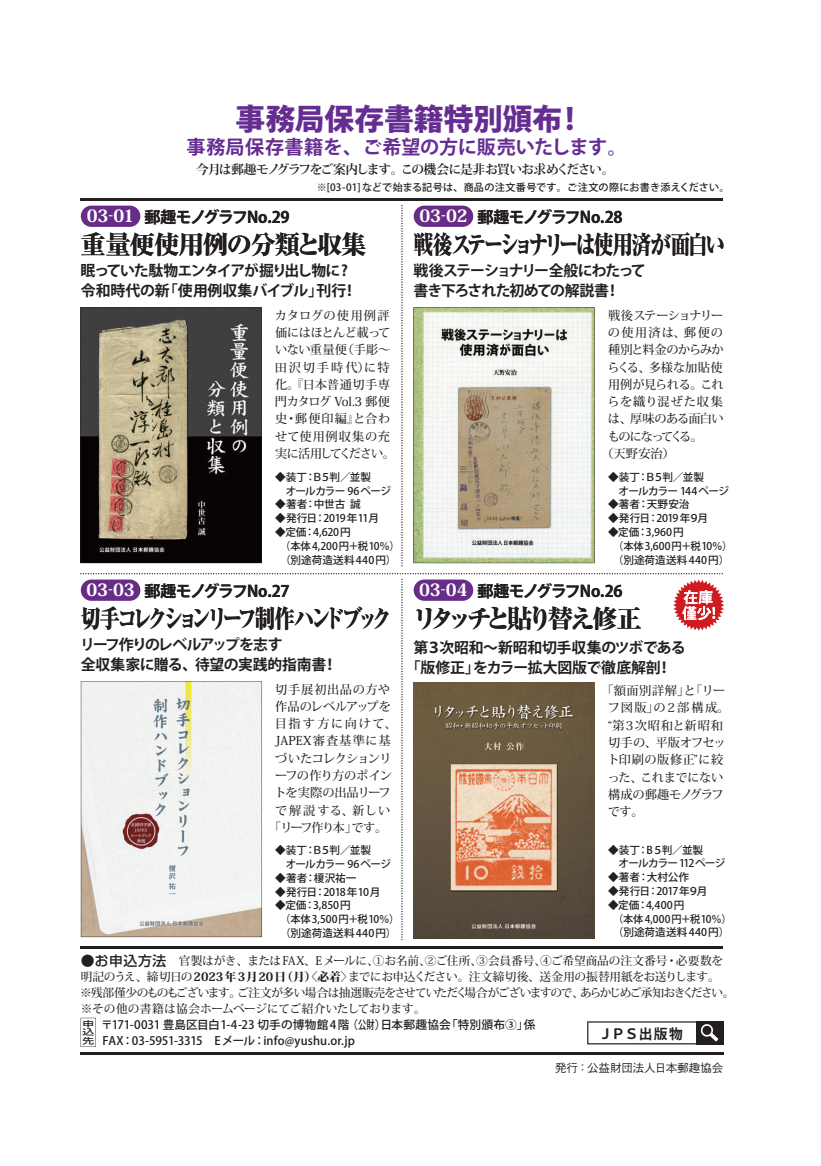
<style>
.page{position:relative;width:821px;height:1166px;background:#fff}
.page>*{position:absolute;margin:0;border:0;box-sizing:border-box;transform-origin:0 0}
.t1{font:800 29.7px "Koz Go Pr 6 N";color:#652d91}
.t2{font:800 25.5px "Ryumin Pro";letter-spacing:-.225em;color:#231f20;scale:.8 1}
.t3{font:800 25.5px "Ryumin Pro";letter-spacing:-.135em;color:#231f20;scale:.78 1}
.t4{font:800 25.5px "Ryumin Pro";letter-spacing:-.05em;color:#231f20}
.t5{font:800 25.5px "Ryumin Pro";letter-spacing:-.2em;color:#231f20}
.t6{font:700 19.2px "Koz Go Pr 6 N";letter-spacing:-.005em;color:#652d91}
.t7{font:800 16.95px "Koz Min Pr 6 N";letter-spacing:-.015em;color:#fff}
.t8{font:700 15.9px "Koz Go Pr 6 N";letter-spacing:-.06em;color:#231f20}
.t9{font:700 14.85px/19.2px "Koz Go Pr 6 N";letter-spacing:-.04em;color:#231f20}
.t10{font:700 14.85px/19.2px "Koz Go Pr 6 N";letter-spacing:-.02em;color:#231f20}
.t11{font:700 14.85px/19.2px "Koz Go Pr 6 N";letter-spacing:-.065em;color:#231f20}
.t12{font:700 13.8px "Koz Go Pr 6 N";letter-spacing:.005em;color:#231f20}
.t13{font:700 12.75px "Koz Min Pr 6 N";letter-spacing:-.085em;color:#231f20}
.t14{font:500 12.15px/17.2px "Koz Min Pr 6 N";letter-spacing:-.005em;color:#231f20}
.t15{font:500 12.15px "Koz Min Pr 6 N";letter-spacing:.045em;color:#231f20}
.t16{font:500 12.15px "Koz Min Pr 6 N";letter-spacing:-.135em;color:#231f20}
.t17{font:500 12.15px "Koz Min Pr 6 N";letter-spacing:-.05em;color:#231f20}
.t18{font:500 12.15px "Koz Min Pr 6 N";letter-spacing:-.07em;color:#231f20}
.t19{font:500 12.15px "Koz Min Pr 6 N";letter-spacing:-.03em;color:#231f20}
.t20{font:500 12.15px "Koz Min Pr 6 N";letter-spacing:-.105em;color:#231f20}
.t21{font:500 12.15px "Koz Min Pr 6 N";letter-spacing:-.065em;color:#231f20}
.t22{font:500 12.15px "Koz Min Pr 6 N";letter-spacing:-.035em;color:#231f20}
.t23{font:500 12.15px "Koz Min Pr 6 N";letter-spacing:-.06em;color:#231f20}
.t24{font:500 12.15px "Koz Min Pr 6 N";letter-spacing:.05em;color:#231f20}
.t25{font:500 12.15px "Koz Min Pr 6 N";letter-spacing:.135em;color:#231f20}
.t26{font:500 12.15px "Koz Min Pr 6 N";letter-spacing:.115em;color:#231f20}
.t27{font:500 12.15px "Koz Min Pr 6 N";letter-spacing:.1em;color:#231f20}
.t28{font:500 12.15px "Koz Min Pr 6 N";letter-spacing:.07em;color:#231f20}
.t29{font:500 12.15px "Koz Min Pr 6 N";letter-spacing:-.115em;color:#231f20}
.t30{font:500 11.7px/15.9px "Koz Min Pr 6 N";letter-spacing:-.04em;color:#231f20}
.t31{font:500 11.7px/15.9px "Koz Go Pr 6 N";letter-spacing:.005em;color:#231f20}
.t32{font:11.7px "DFPHS Gothic CID W3";letter-spacing:-.025em;color:#231f20}
.t33{font:500 10.65px "Koz Go Pr 6 N";letter-spacing:-.01em;color:#231f20}
.t34{font:500 10.65px/13.8px "Koz Go Pr 6 N";letter-spacing:-.08em;color:#231f20}
.t35{font:500 10.65px "Koz Go Pr 6 N";letter-spacing:.015em;color:#231f20}
.t36{font:500 10.65px "Koz Go Pr 6 N";letter-spacing:.015em;color:#231f20;scale:.96 1}
.t37{font:500 10.65px "Koz Go Pr 6 N";letter-spacing:-.065em;color:#231f20}
.t38{font:500 10.05px "Koz Go Pr 6 N";letter-spacing:.02em;color:#231f20}
.t39{font:500 8.25px/8.4px "Shin Go Pro";color:#231f20;text-align:justify;scale:1.43 1}
.s1{font-family:"Shin Go Pro";font-size:13.8px}
.s2{font-weight:800}
</style>
<div class="page">
<hr style="left:81px;top:1051px;width:642px;height:2px;background:#231f20">
<hr style="left:81px;top:946px;width:642px;height:2px;background:#231f20">
<hr style="left:81px;top:198px;width:642px;height:2px;background:#231f20">
<svg style="left:587px;top:1021px;width:136px;height:23px"></svg>
<svg style="left:81px;top:1017px;width:15px;height:29px"></svg>
<svg style="left:401px;top:205px;width:1px;height:361px"></svg>
<div style="left:414px;top:205px;width:59px;height:22px;background:#672c86;border-radius:11px"></div>
<svg style="left:413px;top:307px;width:181px;height:256px"></svg>
<svg style="left:80px;top:573px;width:644px;height:366px"></svg>
<div style="left:81px;top:205px;width:59px;height:22px;background:#672c86;border-radius:11px"></div>
<svg style="left:81px;top:307px;width:181px;height:256px;background:#655d50"></svg>
<h1 class="t1" style="left:236px;top:102px;width:340px">事務局保存書籍特別頒布 !</h1>
<h3 class="t6" style="left:186px;top:136px;width:442px">事務局保存書籍を、ご希望の方に販売いたします。</h3>
<p class="t13" style="left:196px;top:162px;width:419px">今月は郵趣モノグラフをご案内します。この機会に是非お買いお求めください。</p>
<p class="t38" style="left:317px;top:182px;width:414px">※[03-01]などで始まる記号は、商品の注文番号です。ご注文の際にお書き添えください。</p>
<h3 class="t8" style="left:145px;top:208px;width:147px">郵趣モノグラフNo.29</h3>
<h2 class="t4" style="left:80px;top:224px;width:288px">重量便使用例の分類と収集</h2>
<h3 class="t7" style="left:87px;top:206px;width:49px">03-01</h3>
<p class="t9" style="left:81px;top:262px;width:278px">眠っていた駄物エンタイアが掘り出し物に?令和時代の新「使用例収集バイブル」刊行！</p>
<p class="t14" style="left:275px;top:307px;width:122px">カタログの使用例評価にはほとんど載っていない重量便（手彫～田沢切手時代）に特化。『日本普通切手専門カタログ Vol.3 郵便史・郵便印編』と合わせて使用例収集の充実に活用してください。</p>
<p class="t34" style="left:275px;top:470px;width:117px">◆装丁：Ｂ５判／並製<br>　オールカラー 96 ページ</p>
<p class="t33" style="left:275px;top:498px;width:87px">◆著者：中世古 誠</p>
<p class="t33" style="left:275px;top:512px;width:105px">◆発行日：2019年11月</p>
<p class="t33" style="left:275px;top:526px;width:77px">◆定価：4,620円</p>
<p class="t33" style="left:280px;top:539px;width:121px">（本体 4,200円＋税10％）</p>
<p class="t35" style="left:275px;top:553px;width:123px">　（別途荷造送料 440円）</p>
<h3 class="t8" style="left:145px;top:582px;width:146px">郵趣モノグラフNo.27</h3>
<h2 class="t2" style="left:80px;top:597px;width:390px">切手コレクションリーフ制作ハンドブック</h2>
<h3 class="t7" style="left:86px;top:580px;width:50px">03-03</h3>
<p class="t9" style="left:80px;top:635px;width:258px">リーフ作りのレベルアップを志す<br>全収集家に贈る、待望の実践的指南書！</p>
<p class="t24" style="left:275px;top:682px;width:116px">切手展初出品の方や</p>
<p class="t14" style="left:275px;top:698px;width:117px">作品のレベルアップを</p>
<p class="t25" style="left:275px;top:716px;width:123px">目指す方に向けて、</p>
<p class="t15" style="left:275px;top:734px;width:117px">JAPEX審査基準に基</p>
<p class="t17" style="left:275px;top:751px;width:118px">づいたコレクションリ</p>
<p class="t18" style="left:275px;top:768px;width:118px">ーフの作り方のポイン</p>
<p class="t19" style="left:274px;top:785px;width:118px">トを実際の出品リーフ</p>
<p class="t26" style="left:275px;top:803px;width:117px">で解説する、新しい</p>
<p class="t16" style="left:269px;top:820px;width:120px">「リーフ作り本」です。</p>
<p class="t34" style="left:275px;top:843px;width:117px">◆装丁：Ｂ５判／並製<br>　オールカラー 96 ページ</p>
<p class="t33" style="left:275px;top:871px;width:83px">◆著者：榎沢祐一</p>
<p class="t33" style="left:275px;top:885px;width:107px">◆発行日：2018年10月</p>
<p class="t33" style="left:275px;top:899px;width:77px">◆定価：3,850円</p>
<p class="t35" style="left:280px;top:913px;width:121px">（本体3,500円＋税10％）</p>
<p class="t35" style="left:275px;top:926px;width:123px">　（別途荷造送料 440円）</p>
<h3 class="t8" style="left:477px;top:208px;width:147px">郵趣モノグラフNo.28</h3>
<h2 class="t3" style="left:413px;top:224px;width:401px">戦後ステーショナリーは使用済が面白い</h2>
<h3 class="t7" style="left:419px;top:206px;width:50px">03-02</h3>
<p class="t11" style="left:413px;top:262px;width:234px">戦後ステーショナリー全般にわたって書き下ろされた初めての解説書！</p>
<p class="t20" style="left:608px;top:308px;width:117px">戦後ステーショナリー</p>
<p class="t27" style="left:608px;top:325px;width:117px">の使用済は、郵便の</p>
<p class="t21" style="left:608px;top:343px;width:117px">種別と料金のからみか</p>
<p class="t14" style="left:607px;top:358px;width:117px">らくる、多様な加貼使</p>
<p class="t22" style="left:608px;top:377px;width:117px">用例が見られる。これ</p>
<p class="t28" style="left:607px;top:394px;width:117px">らを織り混ぜた収集</p>
<p class="t23" style="left:608px;top:412px;width:117px">は、厚味のある面白い</p>
<p class="t29" style="left:607px;top:429px;width:97px">ものになってくる。</p>
<p class="t14" style="left:601px;top:445px;width:75px">（天野安治）</p>
<p class="t34" style="left:608px;top:470px;width:122px">◆装丁：Ｂ５判／並製<br>　オールカラー 144 ページ</p>
<p class="t33" style="left:608px;top:498px;width:83px">◆著者：天野安治</p>
<p class="t34" style="left:608px;top:511px;width:102px">◆発行日：2019 年９月</p>
<p class="t33" style="left:608px;top:526px;width:77px">◆定価：3,960円</p>
<p class="t35" style="left:613px;top:539px;width:121px">（本体3,600円＋税10％）</p>
<p class="t35" style="left:608px;top:553px;width:123px">　（別途荷造送料 440円）</p>
<h3 class="t8" style="left:477px;top:582px;width:147px">郵趣モノグラフNo.26</h3>
<h2 class="t5" style="left:412px;top:597px;width:231px">リタッチと貼り替え修正</h2>
<h3 class="t7" style="left:419px;top:580px;width:50px">03-04</h3>
<p class="t10" style="left:406px;top:638px;width:281px;text-indent:8px">第３次昭和～新昭和切手収集のツボである「版修正」をカラー拡大図版で徹底解剖！</p>
<p class="t14" style="left:607px;top:682px;width:124px;text-indent:-6px">「額面別詳解」と「リーフ図版」の２部構成。“第３次昭和と新昭和切手の、平版オフセット印刷の版修正”に絞った、これまでにない構成の郵趣モノグラフです。</p>
<p class="t34" style="left:608px;top:842px;width:119px">◆装丁：B５判／並製<br>　オールカラー 112ページ</p>
<p class="t33" style="left:608px;top:871px;width:83px">◆著者：大村公作</p>
<p class="t37" style="left:608px;top:884px;width:101px">◆発行日：2017年９月</p>
<p class="t33" style="left:608px;top:898px;width:78px">◆定価：4,400円</p>
<p class="t36" style="left:613px;top:912px;width:125px">（本体 4,000円＋税10％）</p>
<p class="t35" style="left:608px;top:926px;width:123px">　（別途荷造送料 440円）</p>
<p class="t30" style="left:80px;top:953px;width:656px"><span class="s1">●お申込方法</span> 官製はがき、またはFAX、Eメールに、①お名前、②ご住所、③会員番号、④ご希望商品の注文番号・必要数を明記のうえ、締切日の<span class="s2">2023年3月20日（月）〈必着〉</span>までにお申込ください。注文締切後、送金用の振替用紙をお送りします。<br>※残部僅少のものもございます。ご注文が多い場合は抽選販売をさせていただく場合がございますので、あらかじめご承知おきください。※その他の書籍は協会ホームページにてご紹介いたしております。</p>
<p class="t31" style="left:101px;top:1017px;width:436px">〒171-0031 豊島区目白1-4-23 切手の博物館 4 階 （公財）日本郵趣協会「特別頒布③」係<br>FAX：03-5951-3315　Eメール：info@yushu.or.jp</p>
<p class="t39" style="left:82px;top:1018px;width:10px">申込先</p>
<p class="t12" style="left:599px;top:1025px;width:85px">ＪＰＳ出版物</p>
<p class="t32" style="left:555px;top:1060px;width:170px">発行：公益財団法人日本郵趣協会</p>
</div>
